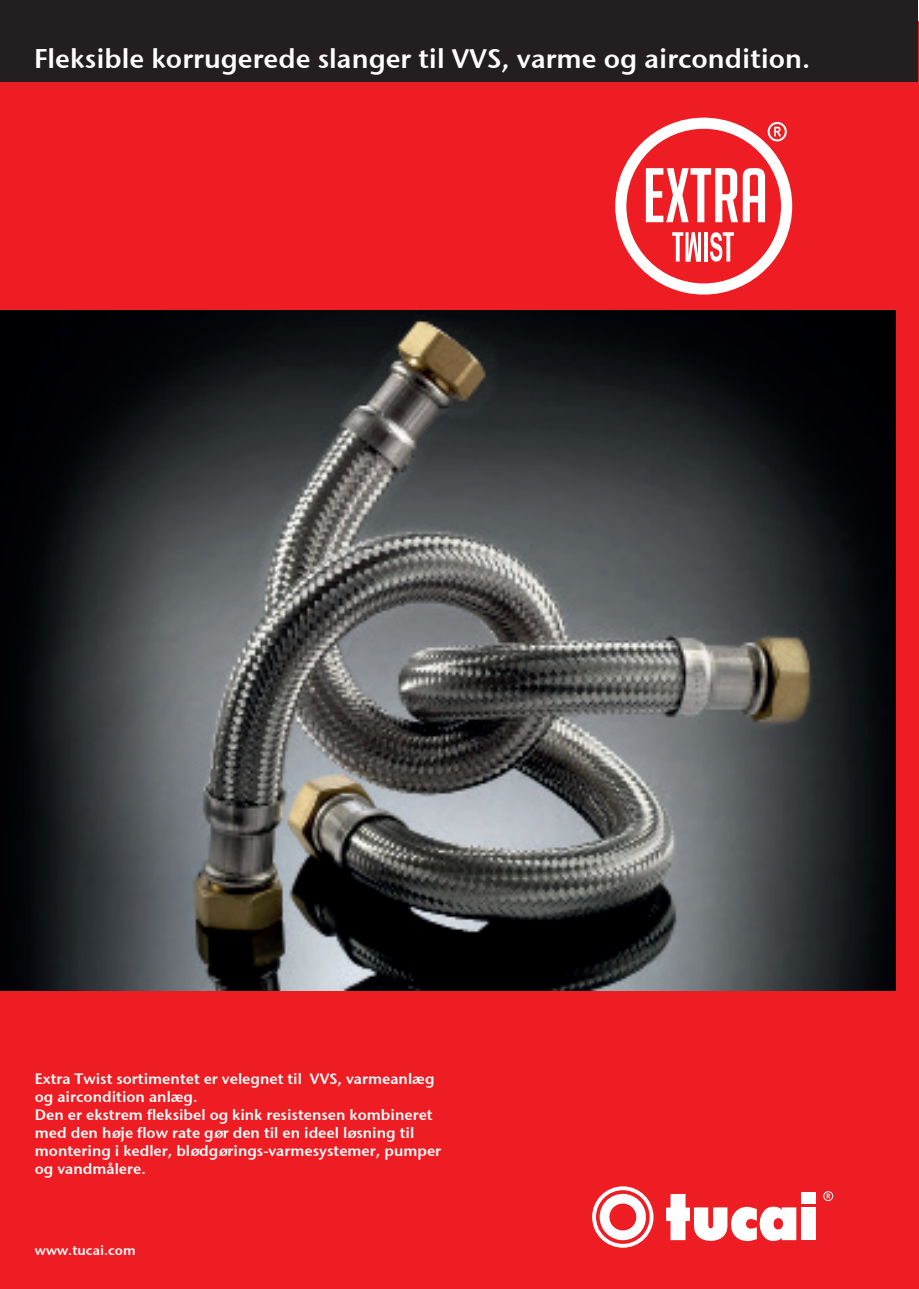
<style>
.page{position:relative;width:919px;height:1289px;background:#fff}
.page>*{position:absolute;margin:0;border:0;box-sizing:border-box;transform-origin:0 0}
.t1{font:27px "Stone Sans Sem ITCTT Semi";color:#fff}
.t2{font:15px/18px "Stone Sans Sem ITCTT Semi";color:#fff}
.t3{font:13.5px "Stone Sans Sem ITCTT Semi";color:#fff}
</style>
<div class="page">
<div style="left:0;top:21px;width:918px;height:1267px;background:#ee1d23"></div>
<div style="left:0;top:0;width:917px;height:82px;background:#231f20"></div>
<div style="left:801px;top:1207px;width:14px;height:33px;background:#fff"></div>
<div style="left:801px;top:1191px;width:14px;height:12px;background:#fff"></div>
<svg style="left:666px;top:1194px;width:130px;height:46px"></svg>
<svg style="left:592px;top:1186px;width:61px;height:61px"></svg>
<svg style="left:823px;top:1191px;width:10px;height:9px"></svg>
<img style="left:0;top:310px;width:895px;height:680px">
<svg style="left:615px;top:118px;width:177px;height:176px"></svg>
<p class="t1" style="left:34px;top:42px;width:777px">Fleksible korrugerede slanger til VVS, varme og aircondition.</p>
<p class="t2" style="left:35px;top:1069px;width:401px">Extra Twist sortimentet er velegnet til VVS, varmeanlæg</p>
<p class="t2" style="left:35px;top:1087px;width:164px">og aircondition anlæg.</p>
<p class="t2" style="left:35px;top:1105px;width:408px">Den er ekstrem fleksibel og kink resistensen kombineret med den høje flow rate gør den til en ideel løsning til montering i kedler, blødgørings-varmesystemer, pumper og vandmålere.</p>
<p class="t3" style="left:35px;top:1241px;width:102px">www.tucai.com</p>
</div>
